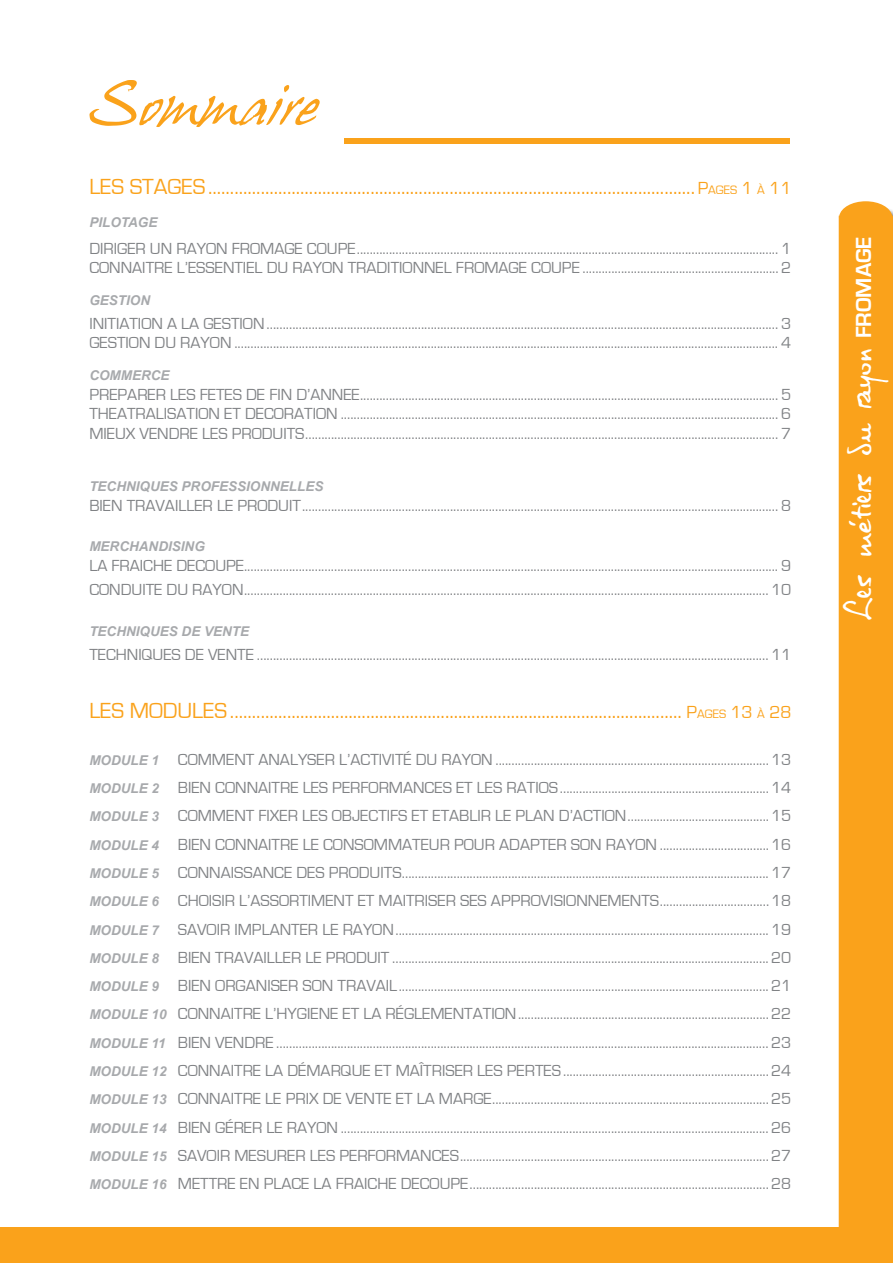
<style>
.page{position:relative;width:893px;height:1263px;background:#fff}
.page>*{position:absolute;margin:0;border:0;box-sizing:border-box;transform-origin:0 0}
.t1{font:52.5px "Hans Hand";color:#faa21b}
.t2{font:30px "Virginie";color:#fff}
.t3{font:22.5px "Eurostile";color:#faa21b}
.t4{font:16.5px/28.3px "Eurostile";color:#808285}
.t5{font:italic 700 13.5px "Arial";color:#a7a9ac}
.s1{font-size:18px}
.s2{font-size:12.6px}
.s3{font-family:"Arial";font-weight:700;font-style:italic;font-size:13.5px;color:#a7a9ac}
.s4{font-family:"Eurostile";font-weight:700;font-size:22.5px}
</style>
<div class="page">
<div style="left:344px;top:138px;width:445px;height:6px;background:#faa21b"></div>
<div style="left:839px;top:201px;width:54px;height:1026px;background:#faa21b"></div>
<div style="left:0;top:1227px;width:893px;height:36px;background:#faa21b"></div>
<h1 class="t1" style="left:89px;top:76px;width:228px">Sommaire</h1>
<h3 class="t3" style="left:89px;top:175px;width:704px">LES STAGES...............................................................................................................<span class="s1">P</span><span class="s2">AGES</span> <span class="s1">1</span> <span class="s2">À</span> <span class="s1">11</span></h3>
<p class="t5" style="left:89px;top:213px;width:69px">PILOTAGE</p>
<p class="t4" style="left:89px;top:239px;width:704px;line-height:19.8px">DIRIGER UN RAYON FROMAGE COUPE................................................................................................................................... 1<br>CONNAITRE L’ESSENTIEL DU RAYON TRADITIONNEL FROMAGE COUPE ............................................................. 2</p>
<p class="t5" style="left:89px;top:291px;width:62px">GESTION</p>
<p class="t4" style="left:89px;top:314px;width:703px;line-height:19.8px">INITIATION A LA GESTION............................................................................................................................................................... 3<br>GESTION DU RAYON ......................................................................................................................................................................... 4</p>
<p class="t5" style="left:89px;top:366px;width:82px">COMMERCE</p>
<p class="t4" style="left:89px;top:385px;width:704px;line-height:19.8px;text-align:justify">PREPARER LES FETES DE FIN D’ANNEE.................................................................................................................................. 5<br>THEATRALISATION ET DECORATION ........................................................................................................................................ 6<br>MIEUX VENDRE LES PRODUITS................................................................................................................................................... 7</p>
<p class="t5" style="left:89px;top:478px;width:236px">TECHNIQUES PROFESSIONNELLES</p>
<p class="t4" style="left:89px;top:492px;width:703px">BIEN TRAVAILLER LE PRODUIT.................................................................................................................................................... 8</p>
<p class="t5" style="left:89px;top:537px;width:117px">MERCHANDISING</p>
<p class="t4" style="left:89px;top:553px;width:704px;line-height:24px">LA FRAICHE DECOUPE...................................................................................................................................................................... 9<br>CONDUITE DU RAYON................................................................................................................................................................... 10</p>
<p class="t5" style="left:89px;top:622px;width:161px">TECHNIQUES DE VENTE</p>
<p class="t4" style="left:89px;top:640px;width:704px">TECHNIQUES DE VENTE ............................................................................................................................................................... 11</p>
<h3 class="t3" style="left:89px;top:698px;width:703px">LES MODULES....................................................................................................... <span class="s1">P</span><span class="s2">AGES</span> <span class="s1">13</span> <span class="s2">À</span> <span class="s1">28</span></h3>
<p class="t4" style="left:89px;top:745px;width:704px;text-align:justify"><span class="s3">MODULE 1</span> COMMENT ANALYSER L’ACTIVITÉ DU RAYON .....................................................................................13<br><span class="s3">MODULE 2</span> BIEN CONNAITRE LES PERFORMANCES ET LES RATIOS.................................................................14<br><span class="s3">MODULE 3</span> COMMENT FIXER LES OBJECTIFS ET ETABLIR LE PLAN D’ACTION............................................15<br><span class="s3">MODULE 4</span> BIEN CONNAITRE LE CONSOMMATEUR POUR ADAPTER SON RAYON ..................................16<br><span class="s3">MODULE 5</span> CONNAISSANCE DES PRODUITS..................................................................................................................17<br><span class="s3">MODULE 6</span> CHOISIR L’ASSORTIMENT ET MAITRISER SES APPROVISIONNEMENTS..................................18<br><span class="s3">MODULE 7</span> SAVOIR IMPLANTER LE RAYON....................................................................................................................19<br><span class="s3">MODULE 8</span> BIEN TRAVAILLER LE PRODUIT .....................................................................................................................20<br><span class="s3">MODULE 9</span> BIEN ORGANISER SON TRAVAIL...................................................................................................................21<br><span class="s3">MODULE 10</span> CONNAITRE L’HYGIENE ET LA RÉGLEMENTATION..............................................................................22<br><span class="s3">MODULE 11</span> BIEN VENDRE ......................................................................................................................................................... 23<br><span class="s3">MODULE 12</span> CONNAITRE LA DÉMARQUE ET MAÎTRISER LES PERTES................................................................24<br><span class="s3">MODULE 13</span> CONNAITRE LE PRIX DE VENTE ET LA MARGE......................................................................................25<br><span class="s3">MODULE 14</span> BIEN GÉRER LE RAYON .....................................................................................................................................26<br><span class="s3">MODULE 15</span> SAVOIR MESURER LES PERFORMANCES................................................................................................27<br><span class="s3">MODULE 16</span> METTRE EN PLACE LA FRAICHE DECOUPE.............................................................................................28</p>
<h2 class="t2" style="left:843px;top:620px;width:385px;rotate:-90deg">Les métiers du rayon <span class="s4">FROMAGE</span></h2>
</div>
